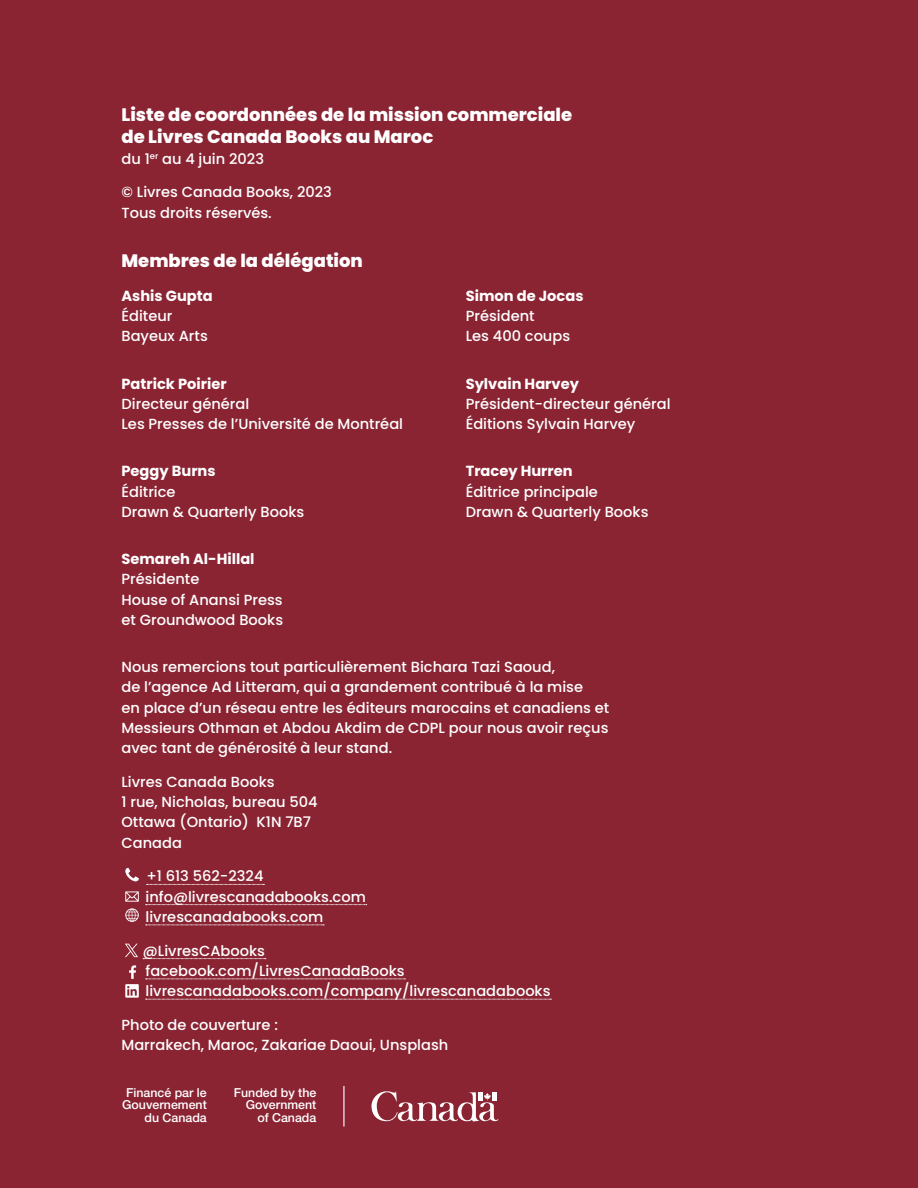
<style>
.page{position:relative;width:918px;height:1188px;background:#8a2433}
.page>*{position:absolute;margin:0;border:0;box-sizing:border-box;transform-origin:0 0}
.P_-_Colophon{font:800 18px/22.5px "Poppins";color:#fff}
.P_-_Colophon-2{font:500 14.7px/20.2px "Poppins";color:#fff}
.t1{font:500 12.3px/12.3px "Helvetica Neue LT Std";color:#fff;text-align:right}
.s1{font-weight:700}
</style>
<div class="page">
<hr style="left:343px;top:1086px;width:2px;height:40px;background:#fff">
<svg style="left:372px;top:1091px;width:126px;height:31px"></svg>
<svg style="left:147px;top:884px;width:117px;height:1px"></svg>
<svg style="left:146px;top:904px;width:221px;height:1px"></svg>
<svg style="left:146px;top:925px;width:178px;height:1px"></svg>
<svg style="left:146px;top:979px;width:259px;height:1px"></svg>
<svg style="left:146px;top:999px;width:405px;height:1px"></svg>
<svg style="left:125px;top:868px;width:14px;height:13px"></svg>
<svg style="left:125px;top:891px;width:14px;height:11px"></svg>
<svg style="left:125px;top:908px;width:14px;height:14px"></svg>
<svg style="left:125px;top:944px;width:141px;height:15px"></svg>
<svg style="left:125px;top:965px;width:14px;height:33px"></svg>
<p class="P_-_Colophon" style="left:122px;top:103px;width:452px">Liste de coordonnées de la mission commerciale de Livres Canada Books au Maroc</p>
<p class="P_-_Colophon-2" style="left:122px;top:148px;width:144px">du 1<sup>er</sup> au 4 juin 2023</p>
<p class="P_-_Colophon-2" style="left:122px;top:182px;width:212px">© Livres Canada Books, 2023<br>Tous droits réservés.</p>
<p class="P_-_Colophon" style="left:122px;top:250px;width:243px">Membres de la délégation</p>
<p class="P_-_Colophon-2" style="left:122px;top:286px;width:93px"><span class="s1">Ashis Gupta<br></span>Éditeur<br>Bayeux Arts</p>
<p class="P_-_Colophon-2" style="left:122px;top:373px;width:283px"><span class="s1">Patrick Poirier<br></span>Directeur général<br>Les Presses de l’Université de Montréal</p>
<p class="P_-_Colophon-2" style="left:122px;top:461px;width:184px"><span class="s1">Peggy Burns<br></span>Éditrice<br>Drawn &amp; Quarterly Books</p>
<p class="P_-_Colophon-2" style="left:122px;top:549px;width:163px"><span class="s1">Semareh Al-Hillal<br></span>Présidente<br>House of Anansi Press et Groundwood Books</p>
<p class="P_-_Colophon-2" style="left:466px;top:286px;width:119px"><span class="s1">Simon de Jocas<br></span>Président<br>Les 400 coups</p>
<p class="P_-_Colophon-2" style="left:466px;top:373px;width:206px"><span class="s1">Sylvain Harvey<br></span>Président-directeur général<br>Éditions Sylvain Harvey</p>
<p class="P_-_Colophon-2" style="left:466px;top:461px;width:184px"><span class="s1">Tracey Hurren<br></span>Éditrice principale<br>Drawn &amp; Quarterly Books</p>
<p class="P_-_Colophon-2" style="left:122px;top:657px;width:489px">Nous remercions tout particulièrement Bichara Tazi Saoud,<br>de l’agence Ad Litteram, qui a grandement contribué à la mise<br>en place d’un réseau entre les éditeurs marocains et canadiens et Messieurs Othman et Abdou Akdim de CDPL pour nous avoir reçus avec tant de générosité à leur stand.</p>
<p class="P_-_Colophon-2" style="left:122px;top:772px;width:198px">Livres Canada Books<br>1 rue, Nicholas, bureau 504<br>Ottawa (Ontario) K1N 7B7<br>Canada</p>
<p class="P_-_Colophon-2" style="left:146px;top:866px;width:222px">+1 613 562-2324 info@livrescanadabooks.com livrescanadabooks.com</p>
<p class="P_-_Colophon-2" style="left:143px;top:940px;width:409px">@LivresCAbooks<br>facebook.com/LivresCanadaBooks livrescanadabooks.com/company/livrescanadabooks</p>
<p class="P_-_Colophon-2" style="left:122px;top:1015px;width:328px">Photo de couverture :<br>Marrakech, Maroc, Zakariae Daoui, Unsplash</p>
<p class="t1" style="left:122px;top:1086px;width:86px">Financé par le<br>Gouvernement du Canada</p>
<p class="t1" style="left:234px;top:1086px;width:84px">Funded by the<br>Government of Canada</p>
</div>
